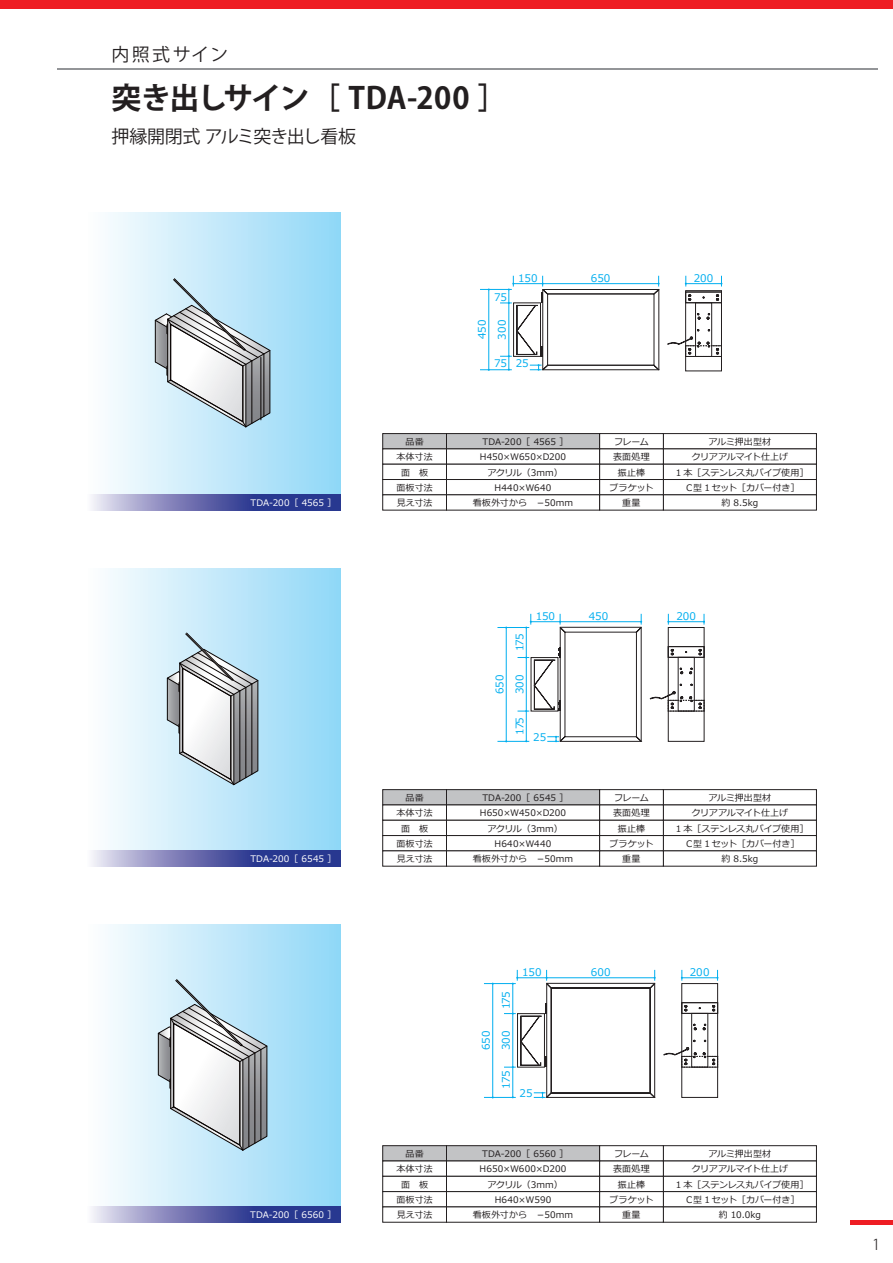
<style>
.page{position:relative;width:893px;height:1263px;background:#fff}
.page>*{position:absolute;margin:0;border:0;box-sizing:border-box;transform-origin:0 0}
.t1{font:700 30px "Koz Go Pr 6 N";letter-spacing:-.035em;color:#231f20}
.t2{font:18px "Koz Go Pr 6 N";letter-spacing:-.04em;color:#231f20}
.t3{font:18px "Koz Go Pro";letter-spacing:.125em;color:#231f20}
.t4{font:300 15px "Koz Go Pro";color:#231f20}
.t5{font:10.5px "Meiryo";color:#00aeef}
.t6{font:9px/15.3px "Meiryo";letter-spacing:.005em;color:#231f20;text-align:center}
.t7{font:9px/15.3px "Meiryo";letter-spacing:-.02em;color:#231f20;text-align:center}
.t8{font:9px "Meiryo";color:#fff}
</style>
<div class="page">
<div style="left:850px;top:1220px;width:43px;height:5px;background:#ee1d23"></div>
<div style="left:0;top:0;width:893px;height:9px;background:#ee1d23"></div>
<div style="left:85px;top:212px;width:255px;height:298px;background:linear-gradient(to right,#fefdfe,#8ed5f6)"></div>
<svg style="left:155px;top:278px;width:115px;height:149px"></svg>
<div style="left:85px;top:568px;width:255px;height:298px;background:linear-gradient(to right,#fefdfe,#8ed5f6)"></div>
<svg style="left:167px;top:633px;width:91px;height:152px"></svg>
<div style="left:85px;top:924px;width:255px;height:298px;background:linear-gradient(to right,#fefdfe,#8ed4f5)"></div>
<svg style="left:158px;top:979px;width:109px;height:171px"></svg>
<svg style="left:85px;top:495px;width:255px;height:15px;background:#6a70af"></svg>
<svg style="left:85px;top:851px;width:255px;height:15px;background:#6a70af"></svg>
<svg style="left:85px;top:1207px;width:255px;height:15px;background:#6a70af"></svg>
<hr style="left:480px;top:289px;width:32px;height:1px;background:#00aeef">
<hr style="left:480px;top:369px;width:32px;height:1px;background:#00aeef">
<hr style="left:488px;top:289px;width:1px;height:81px;background:#00aeef">
<svg style="left:667px;top:276px;width:55px;height:95px"></svg>
<hr style="left:686px;top:283px;width:35px;height:1px;background:#00aeef">
<svg style="left:500px;top:276px;width:160px;height:95px"></svg>
<hr style="left:497px;top:627px;width:32px;height:1px;background:#00aeef">
<hr style="left:497px;top:741px;width:32px;height:1px;background:#00aeef">
<hr style="left:506px;top:627px;width:1px;height:114px;background:#00aeef">
<svg style="left:650px;top:614px;width:55px;height:128px"></svg>
<hr style="left:668px;top:621px;width:36px;height:1px;background:#00aeef">
<svg style="left:517px;top:614px;width:125px;height:128px"></svg>
<hr style="left:484px;top:983px;width:32px;height:1px;background:#00aeef">
<hr style="left:484px;top:1097px;width:32px;height:1px;background:#00aeef">
<hr style="left:492px;top:984px;width:1px;height:113px;background:#00aeef">
<svg style="left:663px;top:970px;width:55px;height:128px"></svg>
<hr style="left:682px;top:977px;width:35px;height:1px;background:#00aeef">
<svg style="left:504px;top:970px;width:152px;height:128px"></svg>
<div style="left:663px;top:433px;width:154px;height:16px;background:#fff;border:1px solid #231f20"></div>
<div style="left:599px;top:433px;width:65px;height:16px;background:#fff;border:1px solid #231f20"></div>
<div style="left:663px;top:464px;width:154px;height:16px;background:#fff;border:1px solid #231f20"></div>
<div style="left:599px;top:464px;width:65px;height:16px;background:#fff;border:1px solid #231f20"></div>
<div style="left:663px;top:479px;width:154px;height:16px;background:#fff;border:1px solid #231f20"></div>
<div style="left:599px;top:479px;width:65px;height:16px;background:#fff;border:1px solid #231f20"></div>
<div style="left:446px;top:433px;width:154px;height:16px;background:#c2c3c5;border:1px solid #231f20"></div>
<div style="left:446px;top:464px;width:154px;height:16px;background:#fff;border:1px solid #231f20"></div>
<div style="left:446px;top:479px;width:154px;height:16px;background:#fff;border:1px solid #231f20"></div>
<div style="left:382px;top:433px;width:65px;height:16px;background:#c2c3c5;border:1px solid #231f20"></div>
<div style="left:382px;top:464px;width:65px;height:16px;background:#fff;border:1px solid #231f20"></div>
<div style="left:382px;top:479px;width:65px;height:16px;background:#fff;border:1px solid #231f20"></div>
<div style="left:663px;top:789px;width:154px;height:16px;background:#fff;border:1px solid #231f20"></div>
<div style="left:599px;top:789px;width:65px;height:16px;background:#fff;border:1px solid #231f20"></div>
<div style="left:663px;top:820px;width:154px;height:16px;background:#fff;border:1px solid #231f20"></div>
<div style="left:599px;top:820px;width:65px;height:16px;background:#fff;border:1px solid #231f20"></div>
<div style="left:663px;top:835px;width:154px;height:16px;background:#fff;border:1px solid #231f20"></div>
<div style="left:599px;top:835px;width:65px;height:16px;background:#fff;border:1px solid #231f20"></div>
<div style="left:446px;top:789px;width:154px;height:16px;background:#c2c3c5;border:1px solid #231f20"></div>
<div style="left:446px;top:820px;width:154px;height:16px;background:#fff;border:1px solid #231f20"></div>
<div style="left:446px;top:835px;width:154px;height:16px;background:#fff;border:1px solid #231f20"></div>
<div style="left:382px;top:789px;width:65px;height:16px;background:#c2c3c5;border:1px solid #231f20"></div>
<div style="left:382px;top:820px;width:65px;height:16px;background:#fff;border:1px solid #231f20"></div>
<div style="left:382px;top:835px;width:65px;height:16px;background:#fff;border:1px solid #231f20"></div>
<div style="left:663px;top:1145px;width:154px;height:16px;background:#fff;border:1px solid #231f20"></div>
<div style="left:599px;top:1145px;width:65px;height:16px;background:#fff;border:1px solid #231f20"></div>
<div style="left:663px;top:1176px;width:154px;height:16px;background:#fff;border:1px solid #231f20"></div>
<div style="left:599px;top:1176px;width:65px;height:16px;background:#fff;border:1px solid #231f20"></div>
<div style="left:663px;top:1191px;width:154px;height:16px;background:#fff;border:1px solid #231f20"></div>
<div style="left:599px;top:1191px;width:65px;height:16px;background:#fff;border:1px solid #231f20"></div>
<div style="left:446px;top:1145px;width:154px;height:16px;background:#c2c3c5;border:1px solid #231f20"></div>
<div style="left:446px;top:1176px;width:154px;height:16px;background:#fff;border:1px solid #231f20"></div>
<div style="left:446px;top:1191px;width:154px;height:16px;background:#fff;border:1px solid #231f20"></div>
<div style="left:382px;top:1145px;width:65px;height:16px;background:#c2c3c5;border:1px solid #231f20"></div>
<div style="left:382px;top:1176px;width:65px;height:16px;background:#fff;border:1px solid #231f20"></div>
<div style="left:382px;top:1191px;width:65px;height:16px;background:#fff;border:1px solid #231f20"></div>
<hr style="left:57px;top:68px;width:821px;height:1px;background:#939598">
<h2 class="t3" style="left:112px;top:43px;width:118px">内照式サイン</h2>
<h1 class="t1" style="left:112px;top:81px;width:398px">突き出しサイン［ TDA-200 ］</h1>
<h2 class="t2" style="left:112px;top:126px;width:246px">押縁開閉式 アルミ突き出し看板</h2>
<p class="t8" style="left:250px;top:497px;width:87px">TDA-200［ 4565 ］</p>
<p class="t8" style="left:250px;top:853px;width:87px">TDA-200［ 6545 ］</p>
<p class="t8" style="left:250px;top:1209px;width:87px">TDA-200［ 6560 ］</p>
<p class="t5" style="left:475px;top:339px;width:21px;rotate:-90deg">450</p>
<p class="t5" style="left:494px;top:289px;width:14px">75</p>
<p class="t5" style="left:495px;top:339px;width:21px;rotate:-90deg">300</p>
<p class="t5" style="left:494px;top:356px;width:14px">75</p>
<p class="t5" style="left:518px;top:270px;width:21px">150</p>
<p class="t5" style="left:591px;top:270px;width:21px">650</p>
<p class="t5" style="left:694px;top:270px;width:21px">200</p>
<p class="t5" style="left:516px;top:356px;width:15px">25</p>
<p class="t6" style="left:396px;top:434px;width:38px">品番<br>本体寸法面　板面板寸法見え寸法</p>
<p class="t6" style="left:473px;top:434px;width:102px">TDA-200［ 4565 ］<br>H450×W650×D200<br>アクリル（3mm）<br>H440×W640<br>看板外寸から　－50mm</p>
<p class="t6" style="left:610px;top:434px;width:45px">フレーム表面処理振止棒<br>ブラケット重量</p>
<p class="t6" style="left:676px;top:434px;width:134px">アルミ押出型材<br>クリアアルマイト仕上げ<br>1 本［ステンレス丸パイプ使用］<br>Ｃ型 1 セット［カバー付き］<br>約 8.5kg</p>
<p class="t5" style="left:492px;top:694px;width:21px;rotate:-90deg">650</p>
<p class="t5" style="left:512px;top:651px;width:19px;rotate:-90deg">175</p>
<p class="t5" style="left:512px;top:694px;width:21px;rotate:-90deg">300</p>
<p class="t5" style="left:512px;top:735px;width:19px;rotate:-90deg">175</p>
<p class="t5" style="left:536px;top:608px;width:21px">150</p>
<p class="t5" style="left:589px;top:608px;width:21px">450</p>
<p class="t5" style="left:676px;top:608px;width:21px">200</p>
<p class="t5" style="left:533px;top:730px;width:15px">25</p>
<p class="t6" style="left:396px;top:790px;width:38px">品番<br>本体寸法面　板面板寸法見え寸法</p>
<p class="t6" style="left:473px;top:790px;width:102px">TDA-200［ 6545 ］<br>H650×W450×D200<br>アクリル（3mm）<br>H640×W440<br>看板外寸から　－50mm</p>
<p class="t6" style="left:610px;top:790px;width:45px">フレーム表面処理振止棒<br>ブラケット重量</p>
<p class="t6" style="left:676px;top:790px;width:134px">アルミ押出型材<br>クリアアルマイト仕上げ<br>1 本［ステンレス丸パイプ使用］<br>Ｃ型 1 セット［カバー付き］<br>約 8.5kg</p>
<p class="t5" style="left:479px;top:1050px;width:21px;rotate:-90deg">650</p>
<p class="t5" style="left:499px;top:1009px;width:19px;rotate:-90deg">175</p>
<p class="t5" style="left:499px;top:1050px;width:21px;rotate:-90deg">300</p>
<p class="t5" style="left:499px;top:1089px;width:19px;rotate:-90deg">175</p>
<p class="t5" style="left:522px;top:964px;width:21px">150</p>
<p class="t5" style="left:591px;top:964px;width:21px">600</p>
<p class="t5" style="left:690px;top:964px;width:21px">200</p>
<p class="t5" style="left:520px;top:1086px;width:15px">25</p>
<p class="t6" style="left:396px;top:1146px;width:38px">品番<br>本体寸法面　板面板寸法見え寸法</p>
<p class="t6" style="left:473px;top:1146px;width:102px">TDA-200［ 6560 ］<br>H650×W600×D200<br>アクリル（3mm）<br>H640×W590<br>看板外寸から　－50mm</p>
<p class="t6" style="left:610px;top:1146px;width:45px">フレーム表面処理振止棒<br>ブラケット重量</p>
<p class="t7" style="left:676px;top:1146px;width:134px">アルミ押出型材<br>クリアアルマイト仕上げ<br>1 本［ステンレス丸パイプ使用］<br>Ｃ型 1 セット［カバー付き］<br>約 10.0kg</p>
<h3 class="t4" style="left:872px;top:1234px;width:10px">1</h3>
</div>
